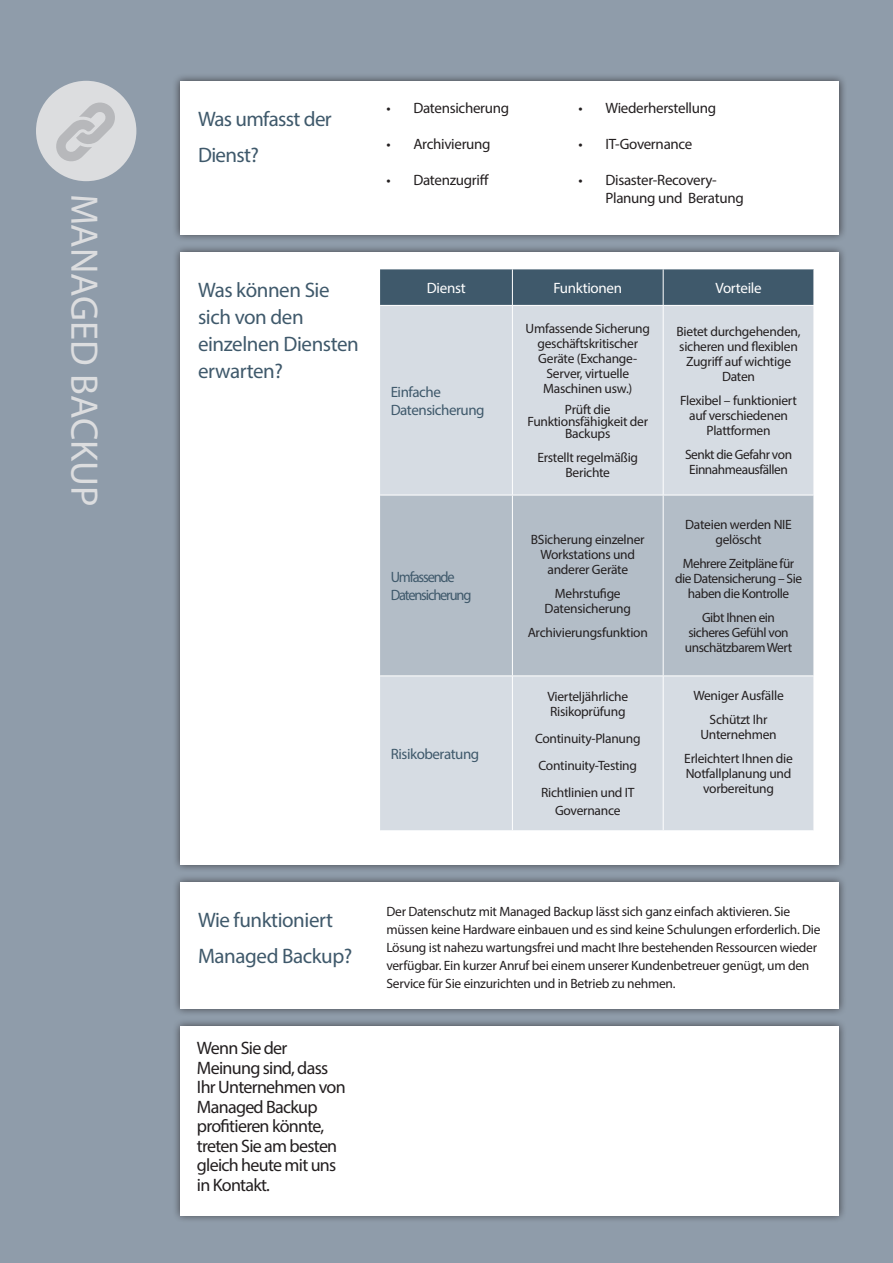
<style>
.page{position:relative;width:893px;height:1263px;background:#8f9caa}
.page>*{position:absolute;margin:0;border:0;box-sizing:border-box;transform-origin:0 0}
.t1{font:38.55px "Myriad Pro";color:#dcdddf}
.t2{font:21px/27px "Myriad Pro";letter-spacing:-.02em;color:#3f596b}
.Body{font:18px/19.5px "Myriad Pro";letter-spacing:-.04em;color:#231f20}
.t3{font:15px/18px "Myriad Pro";letter-spacing:-.02em;color:#231f20}
.Body-2{font:15px/18px "Myriad Pro";letter-spacing:-.03em;color:#3f596b}
.Body-3{font:15px "Myriad Pro";letter-spacing:-.02em;color:#fff}
.Body-4{font:15px/18px "Myriad Pro";letter-spacing:-.08em;color:#3f596b;scale:.96 1}
.Body-5{font:13.5px/15px "Myriad Pro";letter-spacing:-.02em;color:#231f20;text-align:center}
</style>
<div class="page">
<div style="left:36px;top:81px;width:100px;height:100px;background:#dcdddf;border-radius:50%"></div>
<svg style="left:56px;top:102px;width:59px;height:60px"></svg>
<div style="left:172px;top:73px;width:675px;height:169px;background:#231f20;opacity:.75"></div>
<div style="left:180px;top:81px;width:659px;height:153px;background:#fff"></div>
<div style="left:172px;top:874px;width:675px;height:142px;background:#231f20;opacity:.75"></div>
<div style="left:180px;top:882px;width:659px;height:126px;background:#fff"></div>
<div style="left:172px;top:1018px;width:675px;height:205px;background:#231f20;opacity:.75"></div>
<div style="left:180px;top:1026px;width:659px;height:189px;background:#fff"></div>
<div style="left:172px;top:244px;width:675px;height:628px;background:#231f20;opacity:.75"></div>
<div style="left:180px;top:252px;width:659px;height:612px;background:#fff"></div>
<div style="left:380px;top:269px;width:433px;height:36px;background:#3f596b"></div>
<div style="left:380px;top:306px;width:433px;height:524px;background:#d6dce3"></div>
<div style="left:380px;top:496px;width:433px;height:179px;background:#b3bdc7"></div>
<hr style="left:512px;top:269px;width:1px;height:36px;background:#fff">
<hr style="left:663px;top:269px;width:1px;height:36px;background:#fff">
<hr style="left:512px;top:306px;width:1px;height:189px;background:#fff">
<hr style="left:663px;top:306px;width:1px;height:189px;background:#fff">
<hr style="left:380px;top:495px;width:132px;height:1px;background:#fff">
<hr style="left:512px;top:495px;width:151px;height:1px;background:#fff">
<hr style="left:512px;top:495px;width:1px;height:180px;background:#fff">
<hr style="left:663px;top:495px;width:151px;height:1px;background:#fff">
<hr style="left:663px;top:495px;width:1px;height:180px;background:#fff">
<hr style="left:380px;top:675px;width:132px;height:1px;background:#fff">
<hr style="left:512px;top:675px;width:151px;height:1px;background:#fff">
<hr style="left:512px;top:676px;width:1px;height:154px;background:#fff">
<hr style="left:663px;top:675px;width:151px;height:1px;background:#fff">
<hr style="left:663px;top:676px;width:1px;height:154px;background:#fff">
<h1 class="t1" style="left:108px;top:194px;width:314px;rotate:90deg">MANAGED BACKUP</h1>
<h2 class="t2" style="left:198px;top:105px;width:135px">Was umfasst der</h2>
<h2 class="t2" style="left:198px;top:141px;width:63px">Dienst?</h2>
<p class="t3" style="left:386px;top:98px;width:124px">• Datensicherung</p>
<p class="t3" style="left:386px;top:134px;width:106px">• Archivierung</p>
<p class="t3" style="left:386px;top:170px;width:104px">• Datenzugriff</p>
<p class="t3" style="left:578px;top:98px;width:139px">• Wiederherstellung</p>
<p class="t3" style="left:578px;top:134px;width:115px">• IT-Governance</p>
<p class="t3" style="left:605px;top:170px;width:140px;text-indent:-27px">• Disaster-Recovery-<br>Planung und Beratung</p>
<h2 class="t2" style="left:198px;top:276px;width:162px">Was können Sie sich von den einzelnen Diensten erwarten?</h2>
<p class="Body-3" style="left:427px;top:279px;width:40px">Dienst</p>
<p class="Body-3" style="left:553px;top:279px;width:70px">Funktionen</p>
<p class="Body-3" style="left:715px;top:279px;width:48px">Vorteile</p>
<p class="Body-2" style="left:391px;top:383px;width:95px">Einfache<br>Datensicherung</p>
<p class="Body-4" style="left:391px;top:568px;width:86px">Umfassende<br>Datensicherung</p>
<p class="Body-2" style="left:391px;top:745px;width:90px">Risikoberatung</p>
<p class="Body-5" style="left:525px;top:321px;width:126px">Umfassende Sicherung geschäftskritischer<br>Geräte (Exchange-<br>Server, virtuelle<br>Maschinen usw.)</p>
<p class="Body-5" style="left:527px;top:404px;width:122px;line-height:12px">Prüft die<br>Funktionsfähigkeit der<br>Backups</p>
<p class="Body-5" style="left:537px;top:450px;width:102px">Erstellt regelmäßig<br>Berichte</p>
<p class="Body-5" style="left:531px;top:532px;width:115px">BSicherung einzelner<br>Workstations und anderer Geräte</p>
<p class="Body-5" style="left:545px;top:586px;width:88px">Mehrstufige<br>Datensicherung</p>
<p class="Body-5" style="left:528px;top:625px;width:122px">Archivierungsfunktion</p>
<p class="Body-5" style="left:547px;top:689px;width:82px;text-align:left">Vierteljährliche<br>Risikoprüfung</p>
<p class="Body-5" style="left:535px;top:731px;width:107px">Continuity-Planung</p>
<p class="Body-5" style="left:538px;top:758px;width:100px">Continuity-Testing</p>
<p class="Body-5" style="left:541px;top:784px;width:95px;line-height:18px">Richtlinien und IT<br>Governance</p>
<p class="Body-5" style="left:677px;top:324px;width:125px">Bietet durchgehenden, sicheren und flexiblen<br>Zugriff auf wichtige<br>Daten</p>
<p class="Body-5" style="left:680px;top:393px;width:118px">Flexibel – funktioniert auf verschiedenen<br>Plattformen</p>
<p class="Body-5" style="left:685px;top:447px;width:109px">Senkt die Gefahr von<br>Einnahmeausfällen</p>
<p class="Body-5" style="left:685px;top:517px;width:108px">Dateien werden NIE gelöscht</p>
<p class="Body-5" style="left:675px;top:556px;width:129px">Mehrere Zeitpläne für die Datensicherung – Sie haben die Kontrolle</p>
<p class="Body-5" style="left:685px;top:610px;width:109px">Gibt Ihnen ein sicheres Gefühl von unschätzbarem Wert</p>
<p class="Body-5" style="left:693px;top:688px;width:92px">Weniger Ausfälle</p>
<p class="Body-5" style="left:700px;top:712px;width:78px">Schützt Ihr<br>Unternehmen</p>
<p class="Body-5" style="left:684px;top:751px;width:110px">Erleichtert Ihnen die<br>Notfallplanung und vorbereitung</p>
<h2 class="t2" style="left:198px;top:906px;width:137px">Wie funktioniert</h2>
<h2 class="t2" style="left:198px;top:942px;width:156px">Managed Backup?</h2>
<p class="Body" style="left:197px;top:1038px;width:150px">Wenn Sie der<br>Meinung sind, dass<br>Ihr Unternehmen von<br>Managed Backup profitieren könnte, treten Sie am besten gleich heute mit uns in Kontakt.</p>
<p class="Body-5" style="left:386px;top:903px;width:436px;line-height:18px;text-align:left">Der Datenschutz mit Managed Backup lässt sich ganz einfach aktivieren. Sie müssen keine Hardware einbauen und es sind keine Schulungen erforderlich. Die Lösung ist nahezu wartungsfrei und macht Ihre bestehenden Ressourcen wieder verfügbar. Ein kurzer Anruf bei einem unserer Kundenbetreuer genügt, um den Service für Sie einzurichten und in Betrieb zu nehmen.</p>
</div>
